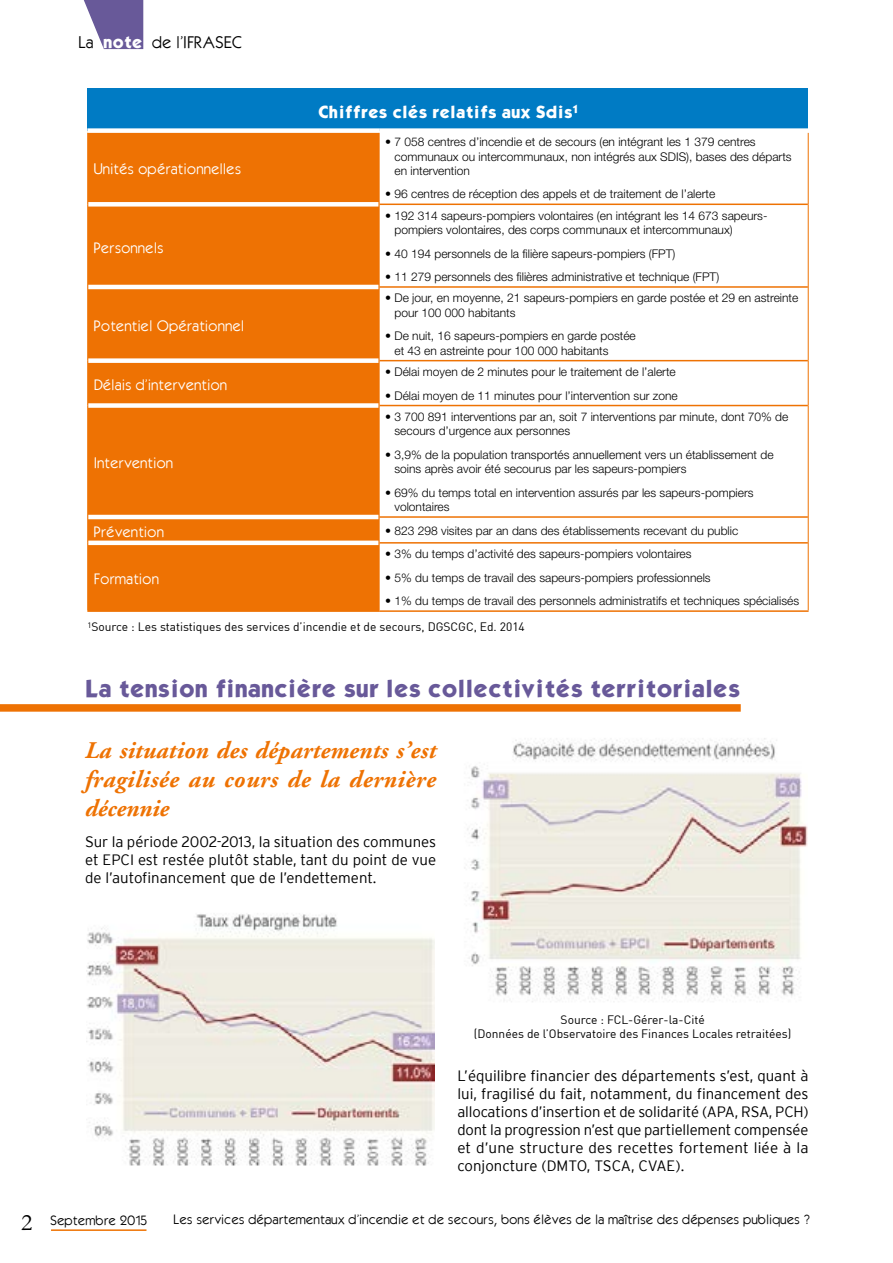
<style>
.page{position:relative;width:893px;height:1263px;background:#fff}
.page>*{position:absolute;margin:0;border:0;box-sizing:border-box;transform-origin:0 0}
.t1{font:italic 700 24px/28.8px "Adobe Garamond";letter-spacing:.025em;color:#ee7203;text-align:justify}
.t2{font:21px "Kabel Bd Normal";color:#685999}
.t3{font:300 15px/18px "Interstate";color:#000;text-align:justify}
.t4{font:700 15px "Kabel";color:#fff}
.t5{font:15px "Kabel";color:#000}
.t6{font:13.5px "Kabel";color:#fff}
.t7{font:300 12px/14.4px "Helvetica Neue";color:#000}
.t8{font:12px/14.4px "DIN";color:#000;text-align:center}
.t9{font:12px "Kabel";color:#000}
.s1{font-weight:700;color:#fff}
.s2{font-family:"Garamond";font-size:24px}
</style>
<div class="page">
<hr style="left:51px;top:1229px;width:95px;height:2px;background:#ee7203">
<svg style="left:83px;top:0;width:61px;height:50px"></svg>
<div style="left:88px;top:88px;width:720px;height:43px;background:#007bc4"></div>
<div style="left:88px;top:133px;width:291px;height:477px;background:#ee7203"></div>
<div style="left:379px;top:128px;width:430px;height:5px;background:#fff"></div>
<hr style="left:808px;top:133px;width:1px;height:71px;background:#ee7203">
<hr style="left:808px;top:204px;width:1px;height:83px;background:#ee7203">
<hr style="left:808px;top:287px;width:1px;height:74px;background:#ee7203">
<hr style="left:808px;top:361px;width:1px;height:44px;background:#ee7203">
<hr style="left:808px;top:405px;width:1px;height:112px;background:#ee7203">
<svg style="left:808px;top:517px;width:1px;height:26px"></svg>
<hr style="left:808px;top:543px;width:1px;height:67px;background:#ee7203">
<hr style="left:379px;top:204px;width:429px;height:1px;background:#ee7203">
<hr style="left:379px;top:286px;width:429px;height:2px;background:#ee7203">
<hr style="left:379px;top:360px;width:429px;height:1px;background:#ee7203">
<hr style="left:379px;top:405px;width:429px;height:1px;background:#ee7203">
<hr style="left:379px;top:516px;width:429px;height:2px;background:#ee7203">
<hr style="left:379px;top:542px;width:429px;height:2px;background:#ee7203">
<hr style="left:379px;top:610px;width:430px;height:2px;background:#ee7203">
<div style="left:87px;top:128px;width:292px;height:5px;background:#fff"></div>
<div style="left:88px;top:202px;width:291px;height:5px;background:#fff"></div>
<hr style="left:88px;top:285px;width:291px;height:4px;background:#fff">
<div style="left:88px;top:358px;width:291px;height:5px;background:#fff"></div>
<div style="left:88px;top:403px;width:291px;height:5px;background:#fff"></div>
<hr style="left:88px;top:515px;width:291px;height:4px;background:#fff">
<hr style="left:88px;top:541px;width:291px;height:4px;background:#fff">
<hr style="left:87px;top:133px;width:1px;height:71px;background:#ee7203">
<hr style="left:379px;top:133px;width:1px;height:71px;background:#ee7203">
<hr style="left:87px;top:204px;width:1px;height:83px;background:#ee7203">
<hr style="left:379px;top:204px;width:1px;height:83px;background:#ee7203">
<hr style="left:87px;top:287px;width:1px;height:74px;background:#ee7203">
<hr style="left:379px;top:287px;width:1px;height:74px;background:#ee7203">
<hr style="left:87px;top:361px;width:1px;height:44px;background:#ee7203">
<hr style="left:379px;top:361px;width:1px;height:44px;background:#ee7203">
<hr style="left:87px;top:405px;width:1px;height:112px;background:#ee7203">
<hr style="left:379px;top:405px;width:1px;height:112px;background:#ee7203">
<svg style="left:87px;top:517px;width:1px;height:26px"></svg>
<svg style="left:379px;top:517px;width:1px;height:26px"></svg>
<hr style="left:87px;top:543px;width:1px;height:67px;background:#ee7203">
<hr style="left:379px;top:543px;width:1px;height:67px;background:#ee7203">
<hr style="left:87px;top:610px;width:292px;height:2px;background:#ee7203">
<div style="left:0;top:704px;width:741px;height:8px;background:#ee7203"></div>
<img style="left:86px;top:913px;width:349px;height:253px">
<img style="left:464px;top:738px;width:344px;height:264px">
<p class="t5" style="left:78px;top:33px;width:165px">La <span class="s1">note</span> de l’IFRASEC</p>
<p class="t6" style="left:94px;top:161px;width:149px">Unités opérationnelles</p>
<p class="t6" style="left:94px;top:239px;width:71px">Personnels</p>
<p class="t6" style="left:94px;top:317px;width:152px">Potentiel Opérationnel</p>
<p class="t6" style="left:94px;top:376px;width:135px">Délais d’intervention</p>
<p class="t6" style="left:94px;top:454px;width:81px">Intervention</p>
<p class="t4" style="left:318px;top:101px;width:261px">Chiffres clés relatifs aux Sdis<sup>1</sup></p>
<p class="t7" style="left:394px;top:134px;width:399px;text-indent:-9px">• 7 058 centres d’incendie et de secours (en intégrant les 1 379 centres communaux ou intercommunaux, non intégrés aux SDIS), bases des départs en intervention</p>
<p class="t7" style="left:385px;top:187px;width:332px">• 96 centres de réception des appels et de traitement de l’alerte</p>
<p class="t7" style="left:394px;top:208px;width:374px;text-indent:-9px">• 192 314 sapeurs-pompiers volontaires (en intégrant les 14 673 sapeurs&shy;pompiers volontaires, des corps communaux et intercommunaux)</p>
<p class="t7" style="left:385px;top:246px;width:292px">• 40 194 personnels de la filière sapeurs-pompiers (FPT)</p>
<p class="t7" style="left:385px;top:269px;width:336px">• 11 279 personnels des filières administrative et technique (FPT)</p>
<p class="t7" style="left:394px;top:291px;width:405px;text-indent:-9px">• De jour, en moyenne, 21 sapeurs-pompiers en garde postée et 29 en astreinte pour 100 000 habitants</p>
<p class="t7" style="left:394px;top:328px;width:243px;text-indent:-9px">• De nuit, 16 sapeurs-pompiers en garde postée et 43 en astreinte pour 100 000 habitants</p>
<p class="t7" style="left:385px;top:364px;width:292px">• Délai moyen de 2 minutes pour le traitement de l’alerte</p>
<p class="t7" style="left:385px;top:388px;width:294px">• Délai moyen de 11 minutes pour l’intervention sur zone</p>
<p class="t7" style="left:394px;top:409px;width:395px;text-indent:-9px">• 3 700 891 interventions par an, soit 7 interventions par minute, dont 70% de secours d’urgence aux personnes</p>
<p class="t7" style="left:394px;top:447px;width:381px;text-indent:-9px">• 3,9% de la population transportés annuellement vers un établissement de soins après avoir été secourus par les sapeurs-pompiers</p>
<p class="t7" style="left:394px;top:485px;width:361px;text-indent:-9px">• 69% du temps total en intervention assurés par les sapeurs-pompiers volontaires</p>
<p class="t6" style="left:94px;top:523px;width:72px">Prévention</p>
<p class="t7" style="left:385px;top:523px;width:355px">• 823 298 visites par an dans des établissements recevant du public</p>
<p class="t6" style="left:94px;top:570px;width:67px">Formation</p>
<p class="t7" style="left:385px;top:547px;width:308px">• 3% du temps d’activité des sapeurs-pompiers volontaires</p>
<p class="t7" style="left:385px;top:570px;width:327px">• 5% du temps de travail des sapeurs-pompiers professionnels</p>
<p class="t7" style="left:385px;top:593px;width:416px">• 1% du temps de travail des personnels administratifs et techniques spécialisés</p>
<p class="t8" style="left:87px;top:619px;width:439px"><sup>1</sup>Source : Les statistiques des services d’incendie et de secours, DGSCGC, Ed. 2014</p>
<h2 class="t2" style="left:85px;top:673px;width:657px">La tension financière sur les collectivités territoriales</h2>
<h1 class="t1" style="left:85px;top:737px;width:353px">La situation des départements s’est fragilisée au cours de la dernière décennie</h1>
<p class="t3" style="left:85px;top:833px;width:353px">Sur la période 2002-2013, la situation des communes et EPCI est restée plutôt stable, tant du point de vue de l’autofinancement que de l’endettement.</p>
<p class="t8" style="left:474px;top:1012px;width:319px">Source : FCL-Gérer-la-Cité<br>(Données de l’Observatoire des Finances Locales retraitées)</p>
<p class="t3" style="left:457px;top:1067px;width:353px">L’équilibre financier des départements s’est, quant à lui, fragilisé du fait, notamment, du financement des allocations d’insertion et de solidarité (APA, RSA, PCH) dont la progression n’est que partiellement compensée et d’une structure des recettes fortement liée à la conjoncture (DMTO, TSCA, CVAE).</p>
<p class="t9" style="left:21px;top:1212px;width:128px"><span class="s2">2</span> Septembre 2015</p>
<p class="t9" style="left:173px;top:1211px;width:638px">Les services départementaux d’incendie et de secours, bons élèves de la maîtrise des dépenses publiques ?</p>
</div>
